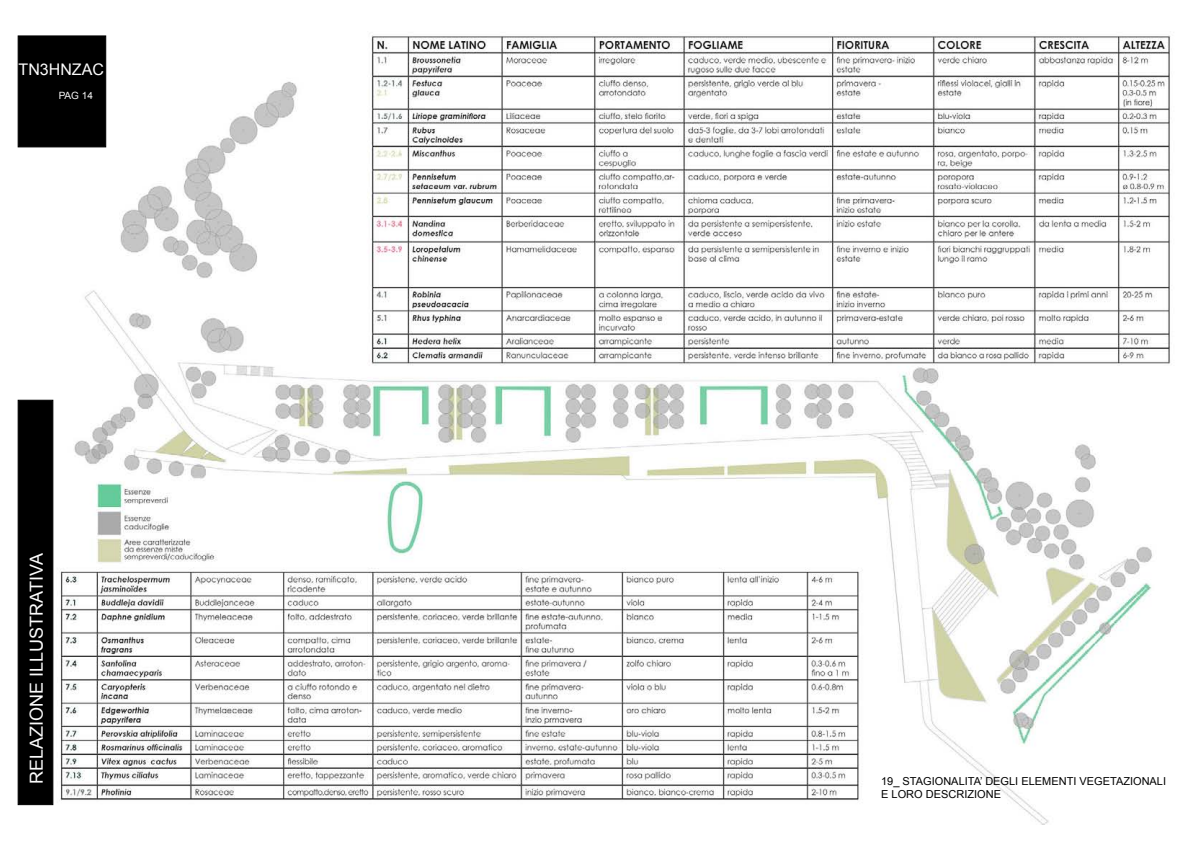
<style>
.page{position:relative;width:1191px;height:842px;background:#fff}
.page>*{position:absolute;margin:0;border:0;box-sizing:border-box;transform-origin:0 0}
.t1{font:18px "Arial";color:#fafafa}
.t2{font:16px "Arial";color:#fcfcfc}
.t3{font:11px/13.2px "Arial";color:#000}
.t4{font:10px "Arial";color:#fafafa}
</style>
<div class="page">
<img style="left:56px;top:35px;width:1115px;height:790px">
<div style="left:18px;top:35px;width:88px;height:112px;background:#000;border:1px solid #000"></div>
<div style="left:18px;top:400px;width:35px;height:405px;background:#000;border:1px solid #000"></div>
<h2 class="t2" style="left:19px;top:59px;width:87px">TN3HNZAC</h2>
<p class="t4" style="left:59px;top:89px;width:36px">PAG 14</p>
<h1 class="t1" style="left:25px;top:784px;width:232px;rotate:-90deg">RELAZIONE ILLUSTRATIVA</h1>
<p class="t3" style="left:881px;top:774px;width:286px">19_ STAGIONALITA’ DEGLI ELEMENTI VEGETAZIONALI<br>E LORO DESCRIZIONE</p>
</div>
